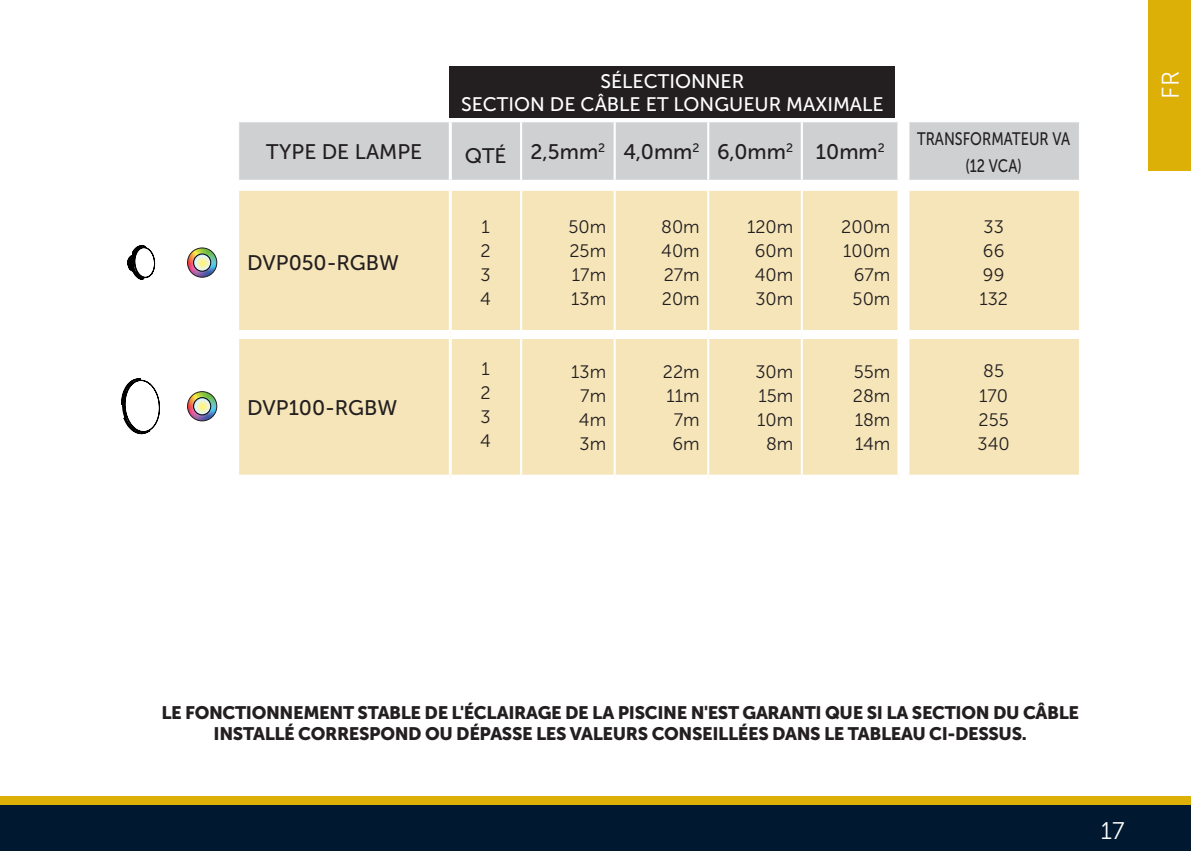
<style>
.page{position:relative;width:1191px;height:851px;background:#fff}
.page>*{position:absolute;margin:0;border:0;box-sizing:border-box;transform-origin:0 0}
.t1{font:24px "Museo Sans 300";color:#fff}
.t2{font:21px "Museo Sans 500";color:#231f20}
.t3{font:19.5px/23.4px "Museo Sans 500";color:#fff;text-align:center}
.t4{font:18px/21.6px "Museo Sans 900";letter-spacing:-.02em;color:#231f20;text-align:center}
.t5{font:18px/24px "Museo Sans 300";color:#231f20;text-align:justify}
.t6{font:18px/27px "Museo Sans 500";color:#231f20;text-align:center;scale:.8 1}
</style>
<div class="page">
<div style="left:0;top:804px;width:1191px;height:46px;background:#001930"></div>
<div style="left:0;top:795px;width:1191px;height:9px;background:#ddb008"></div>
<div style="left:1148px;top:0;width:43px;height:170px;background:#ddb008"></div>
<div style="left:239px;top:122px;width:840px;height:58px;background:#cfd0d2"></div>
<div style="left:909px;top:191px;width:170px;height:283px;background:#f5e5b9"></div>
<svg style="left:140px;top:191px;width:757px;height:283px;fill:#f5e5b9"></svg>
<hr style="left:238px;top:191px;width:1px;height:143px;background:#fff">
<hr style="left:238px;top:334px;width:1px;height:145px;background:#fff">
<hr style="left:449px;top:122px;width:3px;height:58px;background:#fff">
<hr style="left:897px;top:122px;width:3px;height:58px;background:#fff">
<hr style="left:906px;top:122px;width:3px;height:58px;background:#fff">
<hr style="left:449px;top:191px;width:3px;height:139px;background:#fff">
<hr style="left:449px;top:339px;width:3px;height:135px;background:#fff">
<hr style="left:520px;top:122px;width:2px;height:58px;background:#fff">
<hr style="left:613px;top:122px;width:3px;height:58px;background:#fff">
<hr style="left:707px;top:122px;width:2px;height:58px;background:#fff">
<hr style="left:800px;top:122px;width:3px;height:58px;background:#fff">
<hr style="left:520px;top:191px;width:2px;height:139px;background:#fff">
<hr style="left:613px;top:191px;width:3px;height:139px;background:#fff">
<hr style="left:707px;top:191px;width:2px;height:139px;background:#fff">
<hr style="left:800px;top:191px;width:3px;height:139px;background:#fff">
<hr style="left:128px;top:333px;width:110px;height:2px;background:#fff">
<hr style="left:520px;top:339px;width:2px;height:135px;background:#fff">
<hr style="left:613px;top:339px;width:3px;height:135px;background:#fff">
<hr style="left:707px;top:339px;width:2px;height:135px;background:#fff">
<hr style="left:800px;top:339px;width:3px;height:135px;background:#fff">
<div style="left:239px;top:330px;width:211px;height:9px;background:#fff"></div>
<div style="left:450px;top:330px;width:71px;height:9px;background:#fff"></div>
<div style="left:521px;top:330px;width:93px;height:9px;background:#fff"></div>
<div style="left:614px;top:330px;width:94px;height:9px;background:#fff"></div>
<div style="left:708px;top:330px;width:94px;height:9px;background:#fff"></div>
<div style="left:802px;top:330px;width:97px;height:9px;background:#fff"></div>
<div style="left:908px;top:330px;width:171px;height:9px;background:#fff"></div>
<svg style="left:127px;top:245px;width:28px;height:35px"></svg>
<svg style="left:121px;top:378px;width:39px;height:56px"></svg>
<div style="left:450px;top:66px;width:445px;height:52px;background:#231f20"></div>
<img style="left:187px;top:248px;width:30px;height:29px;border-radius:15px">
<div style="left:187px;top:247px;width:30px;height:30px;border:1px solid #231f20;border-radius:50%"></div>
<svg style="left:193px;top:254px;width:18px;height:17px"></svg>
<div style="left:193px;top:253px;width:18px;height:18px;border:1px solid #000;border-radius:50%"></div>
<img style="left:187px;top:391px;width:30px;height:30px;border-radius:15px">
<div style="left:187px;top:391px;width:30px;height:30px;border:1px solid #231f20;border-radius:50%"></div>
<svg style="left:193px;top:397px;width:18px;height:18px"></svg>
<div style="left:193px;top:397px;width:18px;height:18px;border:1px solid #000;border-radius:50%"></div>
<p class="t3" style="left:461px;top:69px;width:424px">SÉLECTIONNER<br>SECTION DE CÂBLE ET LONGUEUR MAXIMALE</p>
<p class="t2" style="left:266px;top:140px;width:157px">TYPE DE LAMPE</p>
<p class="t2" style="left:465px;top:140px;width:421px">QTÉ 2,5mm<sup>2</sup> 4,0mm<sup>2</sup> 6,0mm<sup>2</sup> 10mm<sup>2</sup></p>
<p class="t6" style="left:917px;top:125px;width:193px">TRANSFORMATEUR VA (12 VCA)</p>
<p class="t2" style="left:247px;top:251px;width:153px">DVP050-RGBW</p>
<p class="t2" style="left:247px;top:396px;width:152px">DVP100-RGBW</p>
<p class="t5" style="left:480px;top:215px;width:12px">1<br>2<br>3<br>4</p>
<p class="t5" style="left:568px;top:215px;width:39px">50m 25m 17m 13m</p>
<p class="t5" style="left:661px;top:215px;width:40px">80m 40m 27m 20m</p>
<p class="t5" style="left:747px;top:215px;width:48px;text-align:center">120m<br>60m<br>40m<br>30m</p>
<p class="t5" style="left:841px;top:215px;width:51px;text-align:right">200m<br>100m<br>67m<br>50m</p>
<p class="t5" style="left:979px;top:215px;width:30px;text-align:left">33<br>66<br>99<br>132</p>
<p class="t5" style="left:480px;top:356px;width:12px">1<br>2<br>3<br>4</p>
<p class="t5" style="left:571px;top:359px;width:36px;text-align:center">13m<br>7m<br>4m<br>3m</p>
<p class="t5" style="left:663px;top:359px;width:38px;text-align:right">22m<br>11m<br>7m<br>6m</p>
<p class="t5" style="left:755px;top:359px;width:39px;text-align:center">30m<br>15m<br>10m<br>8m</p>
<p class="t5" style="left:853px;top:359px;width:39px">55m 28m 18m 14m</p>
<p class="t5" style="left:977px;top:359px;width:34px;text-align:center">85<br>170<br>255<br>340</p>
<h1 class="t1" style="left:1157px;top:99px;width:29px;rotate:-90deg">FR</h1>
<p class="t4" style="left:161px;top:701px;width:919px">LE FONCTIONNEMENT STABLE DE L'ÉCLAIRAGE DE LA PISCINE N'EST GARANTI QUE SI LA SECTION DU CÂBLE<br>INSTALLÉ CORRESPOND OU DÉPASSE LES VALEURS CONSEILLÉES DANS LE TABLEAU CI-DESSUS.</p>
<h1 class="t1" style="left:1100px;top:817px;width:25px">17</h1>
</div>
